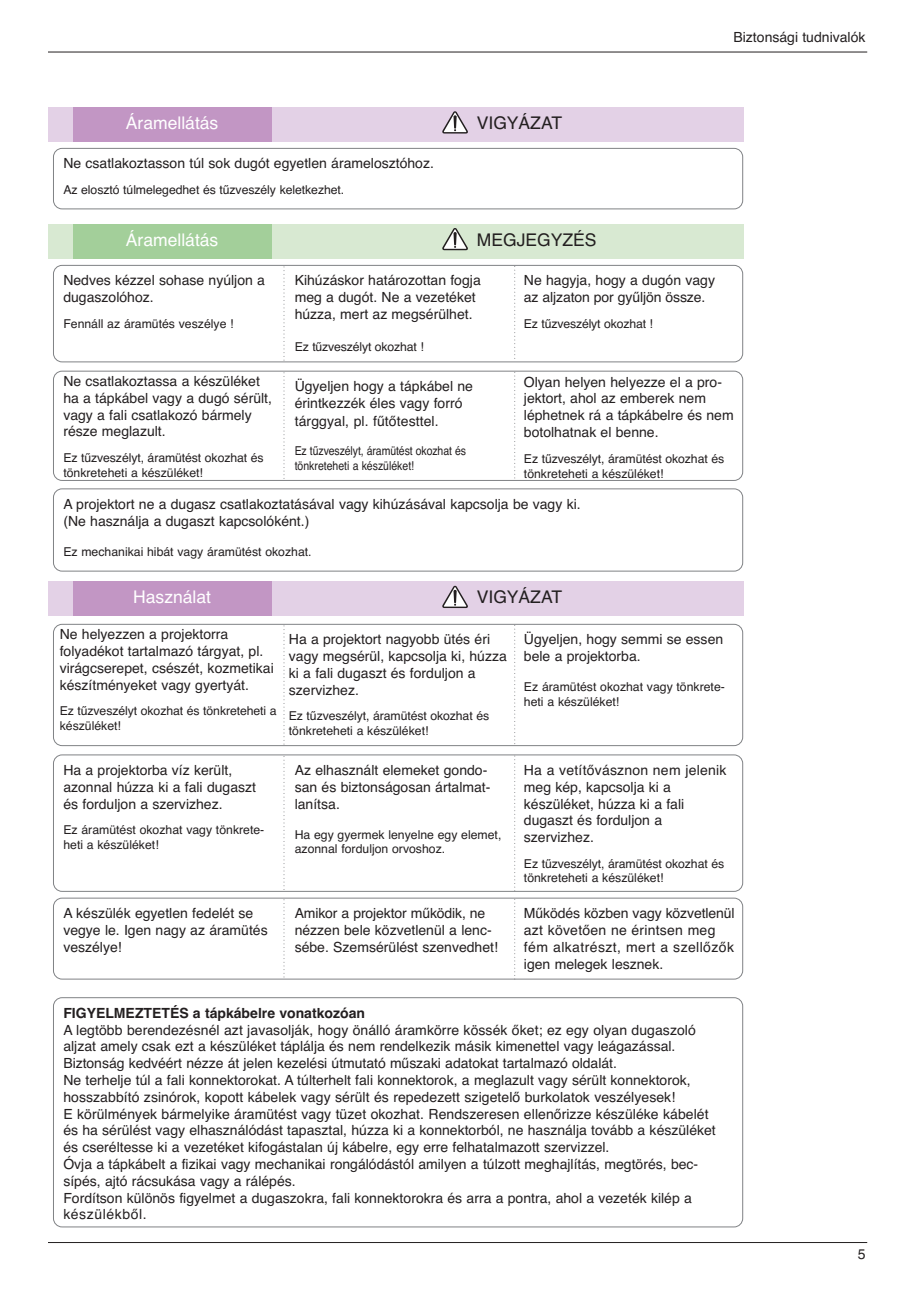
<style>
.page{position:relative;width:918px;height:1295px;background:#fff}
.page>*{position:absolute;margin:0;border:0;box-sizing:border-box;transform-origin:0 0}
.t1{font:17.5px "Helvetica CE";color:#fff}
.t2{font:17.5px "Helvetica CE";color:#231f20}
.t3{font:14px/16.8px "Helvetica CE";color:#231f20}
.t4{font:700 14px "Helvetica CE";color:#231f20}
.t5{font:italic 14px "Helvetica CE";color:#231f20}
.t6{font:14px "Helvetica";color:#231f20}
.t7{font:12.25px/14.7px "Helvetica CE";color:#231f20}
.t8{font:12.25px/14.7px "Helvetica CE";color:#231f20;scale:.86 1}
</style>
<div class="page">
<hr style="left:48px;top:52px;width:819px;height:1px;background:#231f20">
<hr style="left:48px;top:1242px;width:819px;height:1px;background:#231f20">
<div style="left:48px;top:582px;width:695px;height:34px;background:#e3d1e6"></div>
<div style="left:73px;top:582px;width:198px;height:34px;background:#c296c4"></div>
<svg style="left:442px;top:586px;width:25px;height:22px"></svg>
<div style="left:53px;top:624px;width:690px;height:122px;border:1px solid #808285;border-radius:9px"></div>
<svg style="left:283px;top:626px;width:1px;height:120px"></svg>
<svg style="left:514px;top:625px;width:1px;height:121px"></svg>
<div style="left:53px;top:754px;width:690px;height:138px;border:1px solid #808285;border-radius:9px"></div>
<svg style="left:283px;top:756px;width:1px;height:135px"></svg>
<svg style="left:514px;top:756px;width:1px;height:136px"></svg>
<div style="left:53px;top:898px;width:690px;height:81px;border:1px solid #808285;border-radius:9px"></div>
<svg style="left:283px;top:900px;width:1px;height:78px"></svg>
<svg style="left:514px;top:899px;width:1px;height:80px"></svg>
<div style="left:53px;top:997px;width:690px;height:230px;border:1px solid #808285;border-radius:9px"></div>
<div style="left:48px;top:107px;width:695px;height:35px;background:#e3d1e6"></div>
<div style="left:73px;top:107px;width:198px;height:35px;background:#c296c4"></div>
<svg style="left:442px;top:111px;width:25px;height:23px"></svg>
<div style="left:53px;top:148px;width:690px;height:61px;border:1px solid #808285;border-radius:9px"></div>
<div style="left:48px;top:224px;width:695px;height:35px;background:#d8e9d2"></div>
<div style="left:73px;top:224px;width:198px;height:35px;background:#a3cf9a"></div>
<svg style="left:442px;top:228px;width:25px;height:22px"></svg>
<div style="left:53px;top:265px;width:690px;height:97px;border:1px solid #808285;border-radius:9px"></div>
<svg style="left:283px;top:267px;width:1px;height:93px"></svg>
<svg style="left:514px;top:266px;width:1px;height:96px"></svg>
<div style="left:53px;top:371px;width:690px;height:110px;border:1px solid #808285;border-radius:9px"></div>
<svg style="left:283px;top:373px;width:1px;height:108px"></svg>
<svg style="left:514px;top:372px;width:1px;height:109px"></svg>
<div style="left:53px;top:488px;width:690px;height:84px;border:1px solid #808285;border-radius:9px"></div>
<p class="t5" style="left:733px;top:31px;width:133px">Biztonsági tudnivalók</p>
<p class="t1" style="left:126px;top:116px;width:94px">Áramellátás</p>
<p class="t2" style="left:476px;top:116px;width:87px">VIGYÁZAT</p>
<p class="t3" style="left:63px;top:157px;width:372px">Ne csatlakoztasson túl sok dugót egyetlen áramelosztóhoz.</p>
<p class="t7" style="left:63px;top:184px;width:282px">Az elosztó túlmelegedhet és tűzveszély keletkezhet.</p>
<p class="t1" style="left:126px;top:233px;width:94px">Áramellátás</p>
<p class="t2" style="left:476px;top:233px;width:121px">MEGJEGYZÉS</p>
<p class="t3" style="left:63px;top:273px;width:203px">Nedves kézzel sohase nyúljon a dugaszolóhoz.</p>
<p class="t7" style="left:63px;top:317px;width:172px">Fennáll az áramütés veszélye !</p>
<p class="t3" style="left:294px;top:273px;width:187px">Kihúzáskor határozottan fogja meg a dugót. Ne a vezetéket húzza, mert az megsérülhet.</p>
<p class="t7" style="left:294px;top:341px;width:130px">Ez tűzveszélyt okozhat !</p>
<p class="t3" style="left:524px;top:273px;width:192px">Ne hagyja, hogy a dugón vagy az aljzaton por gyűljön össze.</p>
<p class="t7" style="left:524px;top:317px;width:130px">Ez tűzveszélyt okozhat !</p>
<p class="t3" style="left:63px;top:374px;width:210px">Ne csatlakoztassa a készüléket ha a tápkábel vagy a dugó sérült, vagy a fali csatlakozó bármely része meglazult.</p>
<p class="t7" style="left:63px;top:451px;width:202px">Ez tűzveszélyt, áramütést okozhat és tönkreteheti a készüléket!</p>
<p class="t3" style="left:524px;top:375px;width:211px">Olyan helyen helyezze el a pro&shy;jektort, ahol az emberek nem léphetnek rá a tápkábelre és nem botolhatnak el benne.</p>
<p class="t7" style="left:524px;top:452px;width:202px">Ez tűzveszélyt, áramütést okozhat és tönkreteheti a készüléket!</p>
<p class="t3" style="left:63px;top:497px;width:518px">A projektort ne a dugasz csatlakoztatásával vagy kihúzásával kapcsolja be vagy ki. (Ne használja a dugaszt kapcsolóként.)</p>
<p class="t7" style="left:63px;top:545px;width:250px">Ez mechanikai hibát vagy áramütést okozhat.</p>
<p class="t3" style="left:294px;top:379px;width:180px">Ügyeljen hogy a tápkábel ne érintkezzék éles vagy forró</p>
<p class="t3" style="left:294px;top:415px;width:145px">tárggyal, pl. fűtőtesttel.</p>
<p class="t8" style="left:294px;top:444px;width:201px">Ez tűzveszélyt, áramütést okozhat és tönkreteheti a készüléket!</p>
<p class="t1" style="left:133px;top:591px;width:79px">Használat</p>
<p class="t2" style="left:476px;top:591px;width:87px">VIGYÁZAT</p>
<p class="t3" style="left:60px;top:627px;width:215px">Ne helyezzen a projektorra folyadékot tartalmazó tárgyat, pl. virágcserepet, csészét, kozmetikai készítményeket vagy gyertyát.</p>
<p class="t7" style="left:60px;top:705px;width:218px">Ez tűzveszélyt okozhat és tönkreteheti a készüléket!</p>
<p class="t3" style="left:524px;top:632px;width:201px">Ügyeljen, hogy semmi se essen bele a projektorba.</p>
<p class="t7" style="left:524px;top:681px;width:202px">Ez áramütést okozhat vagy tönkrete&shy;heti a készüléket!</p>
<p class="t3" style="left:289px;top:632px;width:219px">Ha a projektort nagyobb ütés éri vagy megsérül, kapcsolja ki, húzza ki a fali dugaszt és forduljon a szervizhez.</p>
<p class="t7" style="left:289px;top:710px;width:202px">Ez tűzveszélyt, áramütést okozhat és tönkreteheti a készüléket!</p>
<p class="t3" style="left:63px;top:763px;width:194px">Ha a projektorba víz került, azonnal húzza ki a fali dugaszt és forduljon a szervizhez.</p>
<p class="t7" style="left:63px;top:824px;width:202px">Ez áramütést okozhat vagy tönkrete&shy;heti a készüléket!</p>
<p class="t3" style="left:63px;top:906px;width:206px">A készülék egyetlen fedelét se vegye le. Igen nagy az áramütés veszélye!</p>
<p class="t3" style="left:294px;top:763px;width:197px">Az elhasznált elemeket gondo&shy;san és biztonságosan ártalmat&shy;lanítsa.</p>
<p class="t7" style="left:294px;top:828px;width:208px">Ha egy gyermek lenyelne egy elemet, azonnal forduljon orvoshoz.</p>
<p class="t3" style="left:524px;top:763px;width:204px">Ha a vetítővásznon nem jelenik meg kép, kapcsolja ki a készüléket, húzza ki a fali dugaszt és forduljon a szervizhez.</p>
<p class="t7" style="left:524px;top:857px;width:202px">Ez tűzveszélyt, áramütést okozhat és tönkreteheti a készüléket!</p>
<p class="t3" style="left:294px;top:906px;width:205px">Amikor a projektor működik, ne nézzen bele közvetlenül a lenc&shy;sébe. Szemsérülést szenvedhet!</p>
<p class="t3" style="left:524px;top:906px;width:212px">Működés közben vagy közvetlenül azt követően ne érintsen meg fém alkatrészt, mert a szellőzők igen melegek lesznek.</p>
<p class="t4" style="left:63px;top:1008px;width:303px">FIGYELMEZTETÉS a tápkábelre vonatkozóan</p>
<p class="t3" style="left:63px;top:1023px;width:653px">A legtöbb berendezésnél azt javasolják, hogy önálló áramkörre kössék őket; ez egy olyan dugaszoló aljzat amely csak ezt a készüléket táplálja és nem rendelkezik másik kimenettel vagy leágazással.<br>Biztonság kedvéért nézze át jelen kezelési útmutató műszaki adatokat tartalmazó oldalát.<br>Ne terhelje túl a fali konnektorokat. A túlterhelt fali konnektorok, a meglazult vagy sérült konnektorok, hosszabbító zsinórok, kopott kábelek vagy sérült és repedezett szigetelő burkolatok veszélyesek!<br>E körülmények bármelyike áramütést vagy tüzet okozhat. Rendszeresen ellenőrizze készüléke kábelét és ha sérülést vagy elhasználódást tapasztal, húzza ki a konnektorból, ne használja tovább a készüléket és cseréltesse ki a vezetéket kifogástalan új kábelre, egy erre felhatalmazott szervizzel.<br>Óvja a tápkábelt a fizikai vagy mechanikai rongálódástól amilyen a túlzott meghajlítás, megtörés, bec&shy;sípés, ajtó rácsukása vagy a rálépés.<br>Fordítson különös figyelmet a dugaszokra, fali konnektorokra és arra a pontra, ahol a vezeték kilép a készülékből.</p>
<p class="t6" style="left:857px;top:1249px;width:9px">5</p>
</div>
